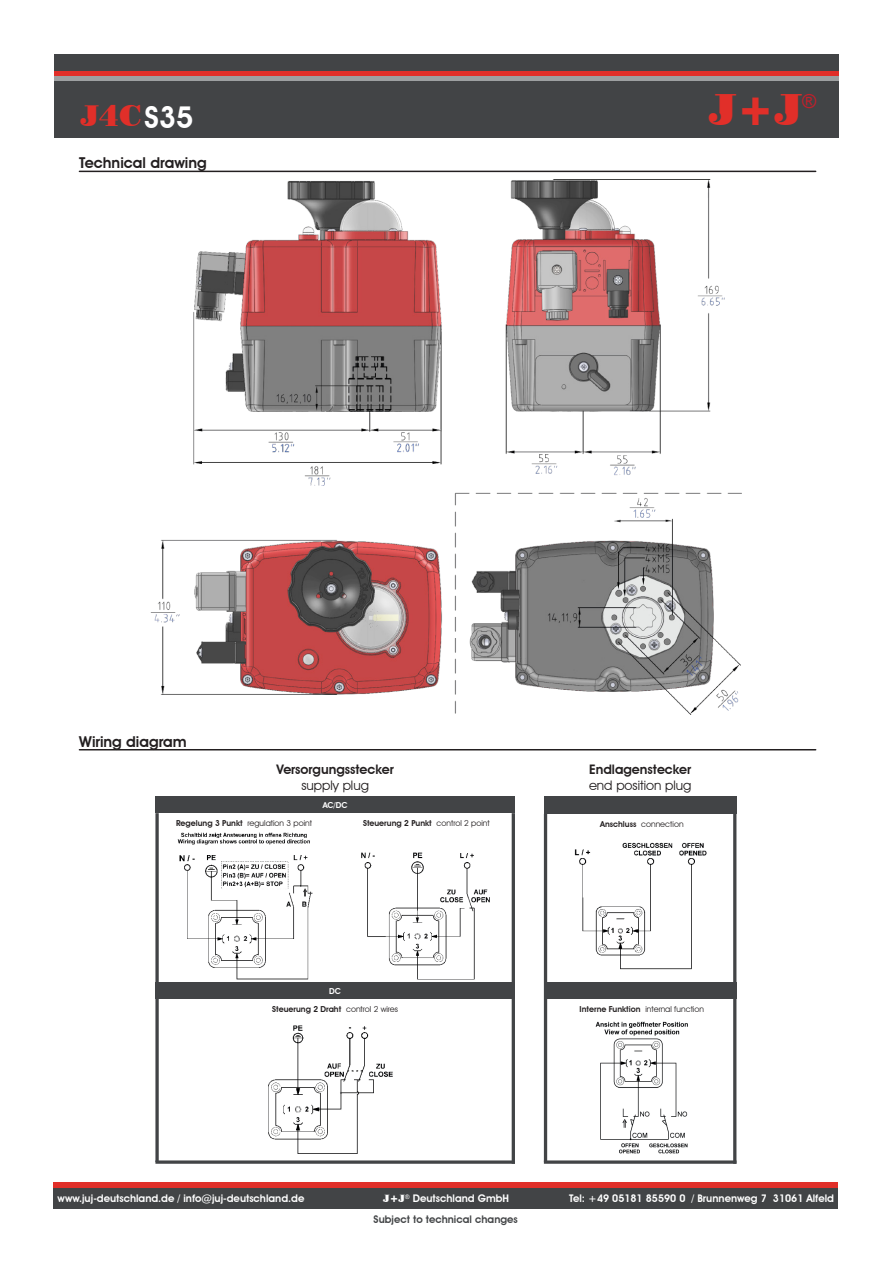
<style>
.page{position:relative;width:893px;height:1263px;background:#fff}
.page>*{position:absolute;margin:0;border:0;box-sizing:border-box;transform-origin:0 0}
.t1{font:45px "Poster Bodoni BT";color:#e12f29}
.t2{font:30px "Poster Bodoni BT";color:#e12f29}
.t3{font:19.2px "Arial";color:#c1202b}
.t4{font:600 15px "Avant Garde IT Cby BT";color:#231f20}
.t5{font:600 13.2px "Avant Garde IT Cby BT";color:#231f20}
.t6{font:13.2px "Avant Garde IT Cby BT";color:#231f20}
.t7{font:600 10.5px "Avant Garde IT Cby BT";color:#fff}
.t8{font:600 10.5px "Avant Garde IT Cby BT";color:#424446}
.t9{font:8.25px "Avant Garde IT Cby BT";color:#231f20}
.t10{font:600 8.25px "Avant Garde IT Cby BT";color:#231f20}
.t11{font:600 8.25px "Avant Garde IT Cby BT";color:#fff}
.s1{font-family:"Avant Garde IT Cby BT";font-weight:600;color:#fff}
.s2{font-weight:600}
.s3{font-weight:400}
.s4{font-family:"Poster Bodoni BT";font-weight:400}
</style>
<div class="page">
<hr style="left:79px;top:171px;width:737px;height:1px;background:#231f20">
<img style="left:150px;top:180px;width:591px;height:534px">
<hr style="left:79px;top:749px;width:737px;height:1px;background:#231f20">
<div style="left:54px;top:54px;width:785px;height:84px;background:#424446"></div>
<div style="left:54px;top:76px;width:785px;height:5px;background:#9da0a1"></div>
<div style="left:54px;top:71px;width:785px;height:5px;background:#e12f29"></div>
<div style="left:544px;top:796px;width:192px;height:18px;background:#424446"></div>
<div style="left:155px;top:796px;width:360px;height:17px;background:#424446"></div>
<div style="left:155px;top:982px;width:360px;height:17px;background:#424446"></div>
<div style="left:547px;top:982px;width:189px;height:17px;background:#424446"></div>
<svg style="left:155px;top:813px;width:4px;height:347px"></svg>
<svg style="left:155px;top:1160px;width:360px;height:4px"></svg>
<hr style="left:512px;top:815px;width:3px;height:347px;background:#424446">
<hr style="left:733px;top:815px;width:3px;height:347px;background:#424446">
<svg style="left:544px;top:1160px;width:192px;height:4px"></svg>
<hr style="left:544px;top:814px;width:3px;height:348px;background:#424446">
<img style="left:177px;top:833px;width:136px;height:147px">
<img style="left:361px;top:852px;width:129px;height:128px">
<img style="left:268px;top:1025px;width:125px;height:129px">
<img style="left:574px;top:842px;width:133px;height:128px">
<img style="left:595px;top:1021px;width:93px;height:133px">
<div style="left:53px;top:1187px;width:785px;height:22px;background:#424446"></div>
<div style="left:53px;top:1182px;width:785px;height:5px;background:#e12f29"></div>
<h2 class="t2" style="left:81px;top:97px;width:114px">J4C<span class="s1">S35</span></h2>
<h3 class="t4" style="left:79px;top:153px;width:129px">Technical drawing</h3>
<h1 class="t1" style="left:709px;top:82px;width:95px">J+J</h1>
<h3 class="t3" style="left:802px;top:89px;width:16px">®</h3>
<h3 class="t4" style="left:79px;top:733px;width:109px">Wiring diagram</h3>
<p class="t5" style="left:277px;top:761px;width:119px">Versorgungsstecker</p>
<p class="t6" style="left:301px;top:777px;width:69px">supply plug</p>
<p class="t11" style="left:323px;top:800px;width:27px">AC/DC</p>
<p class="t5" style="left:589px;top:761px;width:103px">Endlagenstecker</p>
<p class="t6" style="left:589px;top:777px;width:104px">end position plug</p>
<p class="t9" style="left:176px;top:818px;width:137px"><span class="s2">Regelung 3 Punkt</span> regulation 3 point</p>
<p class="t10" style="left:363px;top:818px;width:128px">Steuerung 2 Punkt <span class="s3">control 2 point</span></p>
<p class="t9" style="left:600px;top:819px;width:85px"><span class="s2">Anschluss</span> connection</p>
<p class="t11" style="left:329px;top:986px;width:13px">DC</p>
<p class="t10" style="left:272px;top:1004px;width:127px">Steuerung 2 Draht <span class="s3">control 2 wires</span></p>
<p class="t9" style="left:580px;top:1004px;width:126px"><span class="s2">Interne Funktion</span> internal function</p>
<p class="t7" style="left:58px;top:1192px;width:248px">www.juj-deutschland.de / info@juj-deutschland.de</p>
<p class="t7" style="left:383px;top:1192px;width:127px"><span class="s4">J+J</span><sup>®</sup> Deutschland GmbH</p>
<p class="t7" style="left:569px;top:1192px;width:266px">Tel: +49 05181 85590 0 / Brunnenweg 7 31061 Alfeld</p>
<p class="t8" style="left:374px;top:1213px;width:146px">Subject to technical changes</p>
</div>
